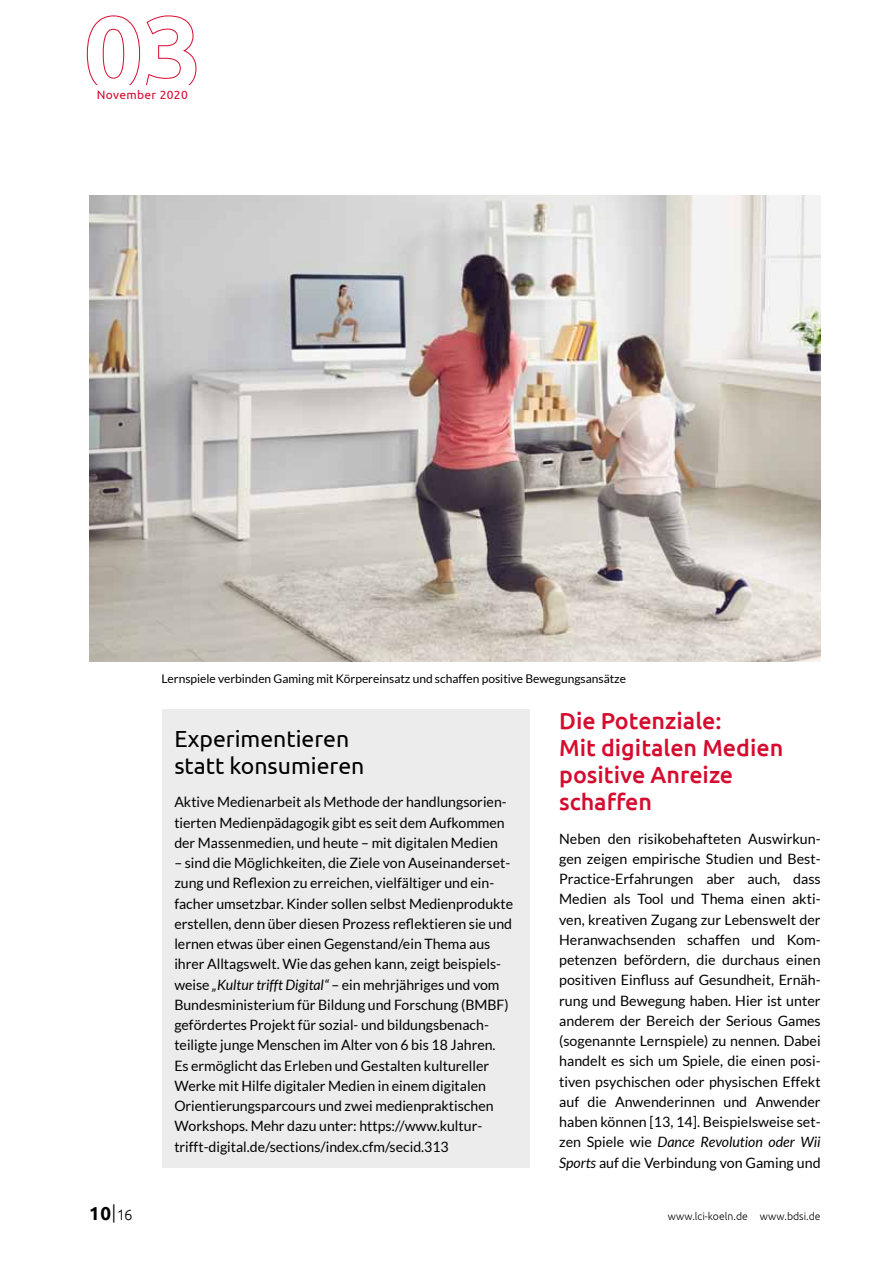
<style>
.page{position:relative;width:893px;height:1263px;background:#fff}
.page>*{position:absolute;margin:0;border:0;box-sizing:border-box;transform-origin:0 0}
.t1{font:500 23.25px/27px "Ubuntu";color:#d50c2f}
.t2{font:23.25px/27px "Ubuntu";color:#000}
.t3{font:700 18.75px "Ubuntu";color:#000}
.t4{font:14.25px/20.2px "Lato";color:#000}
.t5{font:12px "Lato";color:#000}
.t6{font:12px "Ubuntu";letter-spacing:.03em;color:#d50a2f}
.t7{font:300 10.5px "Ubuntu";color:#000}
.s1{font-style:italic}
.s2{font-weight:300}
.s3{font-weight:300;font-size:15px}
</style>
<div class="page">
<svg style="left:87px;top:15px;width:110px;height:70px"></svg>
<div style="left:162px;top:709px;width:367px;height:459px;background:#ececed"></div>
<img style="left:89px;top:196px;width:732px;height:465px">
<p class="t6" style="left:97px;top:87px;width:93px">November 2020</p>
<p class="t5" style="left:162px;top:672px;width:466px">Lernspiele verbinden Gaming mit Körpereinsatz und schaffen positive Bewegungsansätze</p>
<h1 class="t2" style="left:174px;top:725px;width:192px">Experimentieren statt konsumieren</h1>
<p class="t4" style="left:174px;top:792px;width:334px">Aktive Medienarbeit als Methode der handlungsorien&shy;tierten Medienpädagogik gibt es seit dem Aufkommen der Massenmedien, und heute – mit digitalen Medien</p>
<p class="t4" style="left:174px;top:853px;width:340px">– sind die Möglichkeiten, die Ziele von Auseinanderset&shy;zung und Reflexion zu erreichen, vielfältiger und ein&shy;facher umsetzbar. Kinder sollen selbst Medienprodukte erstellen, denn über diesen Prozess reflektieren sie und lernen etwas über einen Gegenstand/ein Thema aus ihrer Alltagswelt. Wie das gehen kann, zeigt beispiels&shy;weise <span class="s1">„Kultur trifft Digital“</span> – ein mehrjähriges und vom Bundesministerium für Bildung und Forschung (BMBF) gefördertes Projekt für sozial- und bildungsbenach&shy;teiligte junge Menschen im Alter von 6 bis 18 Jahren.<br>Es ermöglicht das Erleben und Gestalten kultureller Werke mit Hilfe digitaler Medien in einem digitalen Orientierungsparcours und zwei medienpraktischen Workshops. Mehr dazu unter: https://www.kultur&shy;trifft-digital.de/sections/index.cfm/secid.313</p>
<h1 class="t1" style="left:559px;top:706px;width:226px">Die Potenziale:<br>Mit digitalen Medien positive Anreize schaffen</h1>
<p class="t4" style="left:559px;top:828px;width:263px;text-align:justify">Neben den risikobehafteten Auswirkun&shy;gen zeigen empirische Studien und Best-Practice-Erfahrungen aber auch, dass Medien als Tool und Thema einen akti&shy;ven, kreativen Zugang zur Lebenswelt der Heranwachsenden schaffen und Kom&shy;petenzen befördern, die durchaus einen positiven Einfluss auf Gesundheit, Ernäh&shy;rung und Bewegung haben. Hier ist unter anderem der Bereich der Serious Games (sogenannte Lernspiele) zu nennen. Dabei handelt es sich um Spiele, die einen posi&shy;tiven psychischen oder physischen Effekt auf die Anwenderinnen und Anwender haben können [13, 14]. Beispielsweise set&shy;zen Spiele wie <span class="s1">Dance Revolution oder Wii Sports</span> auf die Verbindung von Gaming und</p>
<h2 class="t3" style="left:89px;top:1202px;width:45px">10<span class="s2">|</span><span class="s3">16</span></h2>
<p class="t7" style="left:668px;top:1209px;width:154px">www.lci-koeln.de www.bdsi.de</p>
</div>
